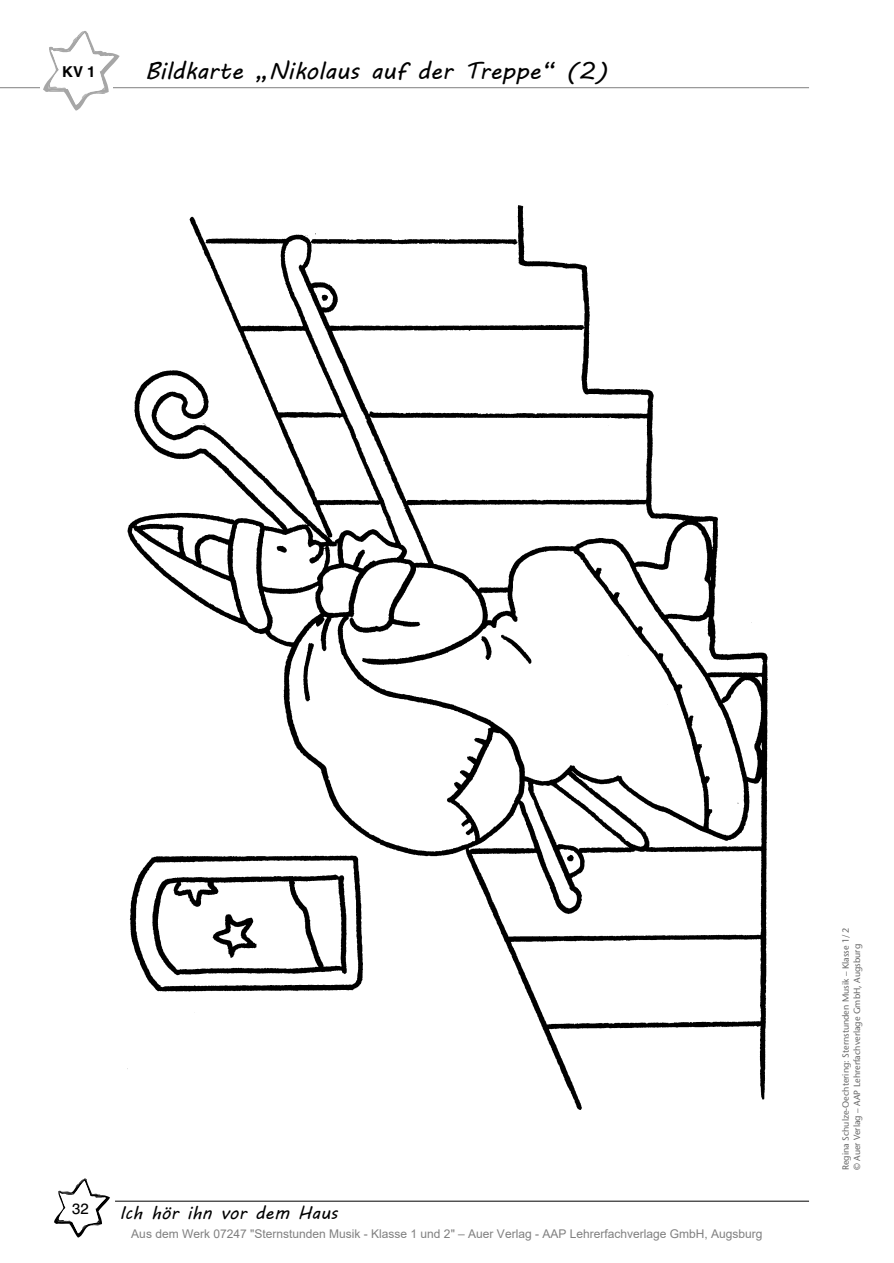
<style>
.page{position:relative;width:894px;height:1263px;background:#fff}
.page>*{position:absolute;margin:0;border:0;box-sizing:border-box;transform-origin:0 0}
.t1{font:24px "MV Boli";color:#000}
.t2{font:18px "MV Boli";color:#000}
.t3{font:700 15px "Auer Schulbuch";color:#000}
.t4{font:15px "Auer Schulbuch";color:#000}
.t5{font:12px "Arial";color:#808080}
.t6{font:9px/11.2px "Stone Sans";color:#666}
</style>
<div class="page">
<svg style="left:54px;top:1178px;width:56px;height:59px"></svg>
<hr style="left:115px;top:1200px;width:693px;height:1px;background:#000">
<hr style="left:0;top:87px;width:808px;height:1px;background:#808080">
<div style="left:40px;top:85px;width:72px;height:6px;background:#fff"></div>
<svg style="left:43px;top:31px;width:77px;height:80px"></svg>
<img style="left:127px;top:205px;width:640px;height:904px">
<h3 class="t3" style="left:62px;top:62px;width:35px">KV 1</h3>
<h1 class="t1" style="left:145px;top:55px;width:464px">Bildkarte „Nikolaus auf der Treppe“ (2)</h1>
<h3 class="t4" style="left:72px;top:1199px;width:18px">32</h3>
<h2 class="t2" style="left:120px;top:1200px;width:219px">Ich hör ihn vor dem Haus</h2>
<h3 class="t5" style="left:131px;top:1225px;width:632px">Aus dem Werk 07247 "Sternstunden Musik - Klasse 1 und 2" – Auer Verlag - AAP Lehrerfachverlage GmbH, Augsburg</h3>
<p class="t6" style="left:839px;top:1170px;width:244px;rotate:-90deg">Regina Schulze-Oechtering: Sternstunden Musik – Klasse 1/2 © Auer Verlag – AAP Lehrerfachverlage GmbH, Augsburg</p>
</div>
